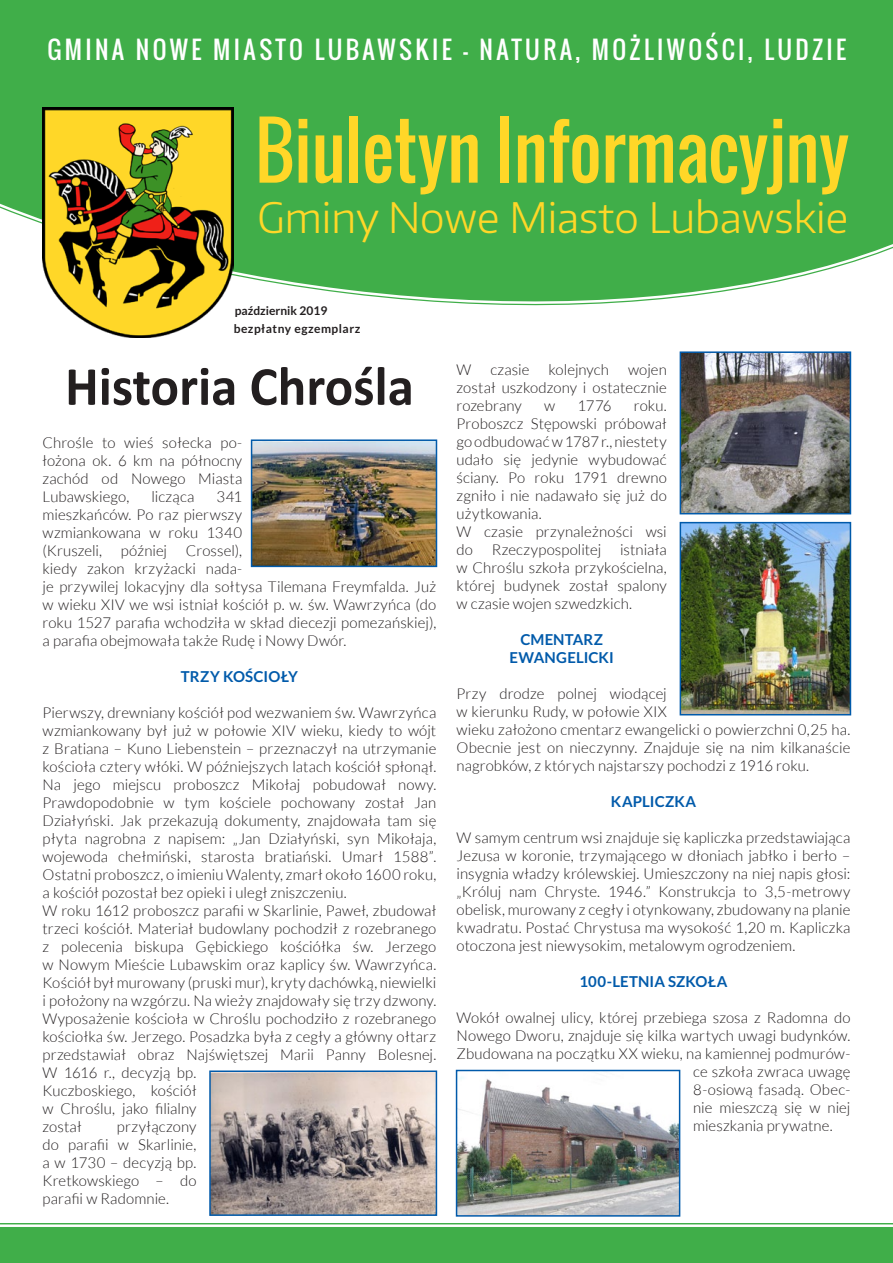
<style>
.page{position:relative;width:893px;height:1263px;background:#fff}
.page>*{position:absolute;margin:0;border:0;box-sizing:border-box;transform-origin:0 0}
.t1{font:75.6px "Oswald";color:#ffd728;scale:.92 1}
.t2{font:700 55.5px "Calibri";color:#231f20;scale:.96 1}
.t3{font:300 42px "Encode Sans";color:#ffd728}
.t4{font:24px "Oswald";letter-spacing:.14em;color:#fff}
.t5{font:300 15px/18px "Lato";letter-spacing:.005em;color:#231f20;text-align:justify}
.t6{font:700 15px/18px "Lato";letter-spacing:.01em;color:#015aaa;text-align:center}
.t7{font:700 12px/18.3px "Lato";color:#231f20}
</style>
<div class="page">
<svg style="left:0;top:1223px;width:893px;height:40px;background:#4bb354"></svg>
<div style="left:0;top:0;width:893px;height:306px;background:#40ae49"></div>
<img style="left:43px;top:107px;width:191px;height:231px">
<img style="left:683px;top:525px;width:165px;height:187px">
<div style="left:680px;top:522px;width:171px;height:193px;border:2px solid #015aaa"></div>
<img style="left:459px;top:1076px;width:218px;height:138px">
<div style="left:456px;top:1070px;width:224px;height:147px;border:2px solid #015aaa"></div>
<img style="left:212px;top:1073px;width:222px;height:140px">
<div style="left:209px;top:1070px;width:228px;height:146px;border:2px solid #015aaa"></div>
<img style="left:683px;top:354px;width:165px;height:157px">
<div style="left:680px;top:351px;width:171px;height:163px;border:2px solid #015aaa"></div>
<img style="left:254px;top:442px;width:180px;height:122px">
<div style="left:251px;top:439px;width:186px;height:128px;border:2px solid #015aaa"></div>
<h3 class="t4" style="left:47px;top:32px;width:800px">GMINA NOWE MIASTO LUBAWSKIE – NATURA, MOŻLIWOŚCI, LUDZIE</h3>
<h1 class="t1" style="left:255px;top:93px;width:647px">Biuletyn Informacyjny</h1>
<h3 class="t3" style="left:258px;top:190px;width:592px">Gminy Nowe Miasto Lubawskie</h3>
<p class="t7" style="left:234px;top:301px;width:128px">PAŹDZIERNIK 2019<br>BEZPŁATNY EGZEMPLARZ</p>
<h2 class="t2" style="left:65px;top:351px;width:365px">Historia Chrośla</h2>
<p class="t5" style="left:43px;top:434px;width:201px">Chrośle to wieś sołecka po&shy;łożona ok. 6 km na północny zachód od Nowego Miasta Lubawskiego,</p>
<p class="t5" style="left:151px;top:488px;width:45px">licząca</p>
<p class="t5" style="left:43px;top:488px;width:395px;text-align:left;text-indent:174px">341<br>mieszkańców. Po raz pierwszy<br>wzmiankowana w roku 1340<br>(Kruszeli, później Crossel),<br>kiedy zakon krzyżacki nada-<br>je przywilej lokacyjny dla sołtysa Tilemana Freymfalda. Już w wieku XIV we wsi istniał kościół p. w. św. Wawrzyńca (do roku 1527 parafia wchodziła w skład diecezji pomezańskiej), a parafia obejmowała także Rudę i Nowy Dwór.</p>
<p class="t6" style="left:181px;top:667px;width:119px">TRZY KOŚCIOŁY</p>
<p class="t5" style="left:43px;top:704px;width:395px;text-align:left">Pierwszy, drewniany kościół pod wezwaniem św. Wawrzyńca wzmiankowany był już w połowie XIV wieku, kiedy to wójt z Bratiana – Kuno Liebenstein – przeznaczył na utrzymanie kościoła cztery włóki. W późniejszych latach kościół spłonął.<br>Na jego miejscu proboszcz Mikołaj pobudował nowy.<br>Prawdopodobnie w tym kościele pochowany został Jan Działyński. Jak przekazują dokumenty, znajdowała tam się płyta nagrobna z napisem: „Jan Działyński, syn Mikołaja, wojewoda chełmiński, starosta bratiański. Umarł 1588”.<br>Ostatni proboszcz, o imieniu Walenty, zmarł około 1600 roku, a kościół pozostał bez opieki i uległ zniszczeniu.<br>W roku 1612 proboszcz parafii w Skarlinie, Paweł, zbudował trzeci kościół. Materiał budowlany pochodził z rozebranego z polecenia biskupa Gębickiego kościółka św. Jerzego w Nowym Mieście Lubawskim oraz kaplicy św. Wawrzyńca.<br>Kościół był murowany (pruski mur), kryty dachówką, niewielki i położony na wzgórzu. Na wieży znajdowały się trzy dzwony.<br>Wyposażenie kościoła w Chroślu pochodziło z rozebranego kościołka św. Jerzego. Posadzka była z cegły a główny ołtarz przedstawiał obraz Najświętszej Marii Panny Bolesnej.<br>W 1616 r., decyzją bp.<br>Kuczboskiego, kościół<br>w Chroślu, jako filialny<br>został</p>
<p class="t5" style="left:43px;top:1118px;width:155px;text-indent:74px">przyłączony do parafii w Skarlinie, a w 1730 – decyzją bp.<br>Kretkowskiego – do parafii w Radomnie.</p>
<p class="t5" style="left:457px;top:361px;width:16px">W</p>
<p class="t5" style="left:490px;top:361px;width:40px">czasie</p>
<p class="t5" style="left:548px;top:361px;width:62px">kolejnych</p>
<p class="t5" style="left:457px;top:361px;width:212px;text-indent:172px">wojen został uszkodzony i ostatecznie rozebrany</p>
<p class="t5" style="left:457px;top:397px;width:212px;text-align:left;text-indent:177px">roku.<br>Proboszcz Stępowski próbował go odbudować w 1787 r., niestety udało się jedynie wybudować ściany. Po roku 1791 drewno zgniło i nie nadawało się już do użytkowania.<br>W czasie przynależności wsi do Rzeczypospolitej istniała w Chroślu szkoła przykościelna, której budynek został spalony w czasie wojen szwedzkich.</p>
<p class="t6" style="left:510px;top:631px;width:106px">CMENTARZ<br>EWANGELICKI</p>
<p class="t5" style="left:457px;top:685px;width:395px;text-align:left">Przy drodze polnej wiodącej<br>w kierunku Rudy, w połowie XIX<br>wieku założono cmentarz ewangelicki o powierzchni 0,25 ha.<br>Obecnie jest on nieczynny. Znajduje się na nim kilkanaście nagrobków, z których najstarszy pochodzi z 1916 roku.</p>
<p class="t6" style="left:611px;top:793px;width:87px">KAPLICZKA</p>
<p class="t5" style="left:457px;top:829px;width:395px">W samym centrum wsi znajduje się kapliczka przedstawiająca Jezusa w koronie, trzymającego w dłoniach jabłko i berło – insygnia władzy królewskiej. Umieszczony na niej napis głosi: „Króluj nam Chryste. 1946.” Konstrukcja to 3,5-metrowy obelisk, murowany z cegły i otynkowany, zbudowany na planie kwadratu. Postać Chrystusa ma wysokość 1,20 m. Kapliczka otoczona jest niewysokim, metalowym ogrodzeniem.</p>
<p class="t6" style="left:580px;top:973px;width:149px">100-LETNIA SZKOŁA</p>
<p class="t5" style="left:457px;top:1009px;width:395px">Wokół owalnej ulicy, której przebiega szosa z Radomna do</p>
<p class="t5" style="left:457px;top:1027px;width:395px">Nowego Dworu, znajduje się kilka wartych uwagi budynków.</p>
<p class="t5" style="left:457px;top:1045px;width:395px">Zbudowana na początku XX wieku, na kamiennej podmurów-</p>
<p class="t5" style="left:693px;top:1063px;width:159px">ce szkoła zwraca uwagę</p>
<p class="t5" style="left:693px;top:1081px;width:159px">8-osiową fasadą. Obec-</p>
<p class="t5" style="left:693px;top:1099px;width:159px">nie mieszczą się w niej</p>
<p class="t5" style="left:693px;top:1117px;width:141px">mieszkania prywatne.</p>
<p class="t5" style="left:544px;top:397px;width:13px">w</p>
<p class="t5" style="left:577px;top:397px;width:36px">1776</p>
</div>
